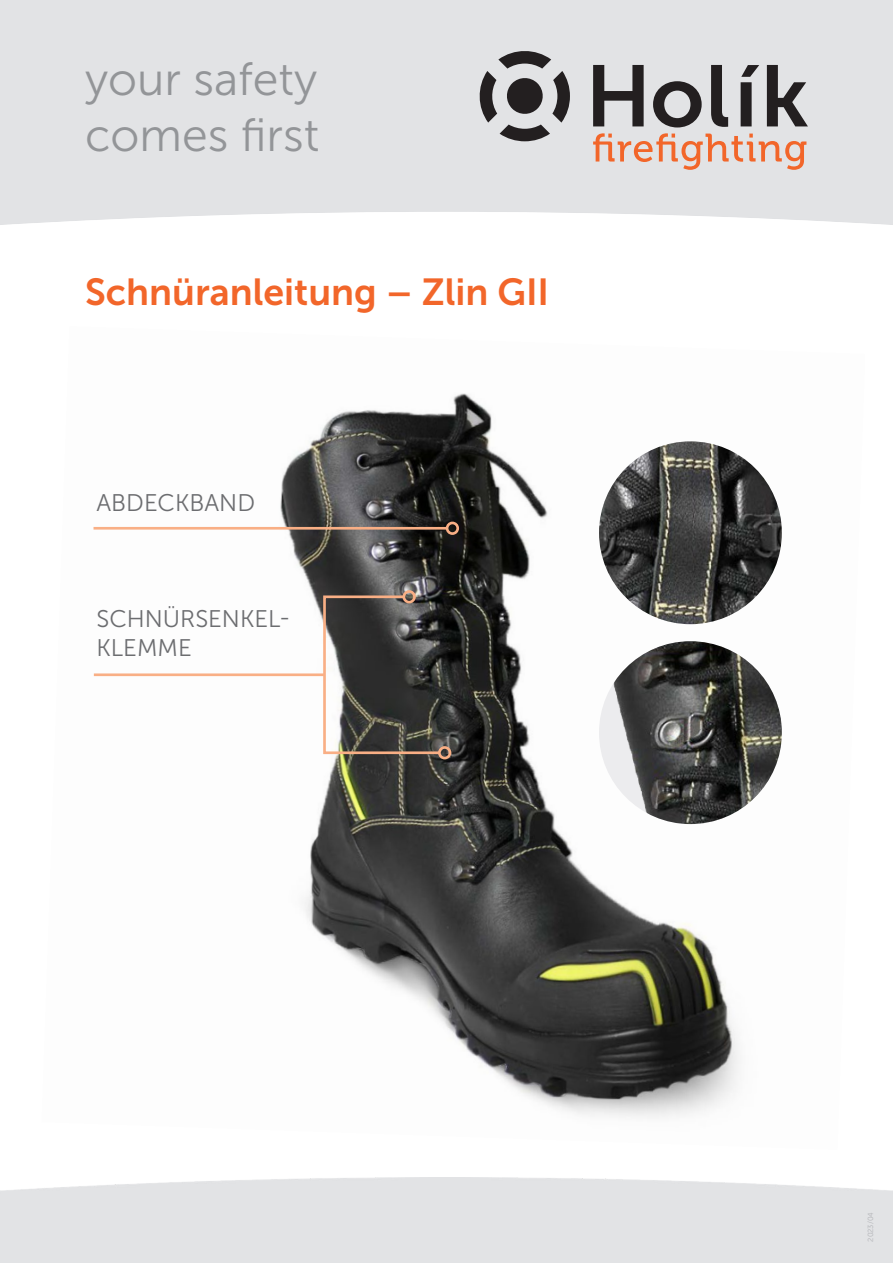
<style>
.page{position:relative;width:893px;height:1263px;background:#fff}
.page>*{position:absolute;margin:0;border:0;box-sizing:border-box;transform-origin:0 0}
.t1{font:46.5px/55.8px "Museo Sans 300";color:#939598}
.Nadpisek-Kancelar{font:37.5px "Museo Sans 700";color:#f2662a}
.Popisek-Kancelar{font:24px/28.8px "Museo Sans 300";color:#6c6d70}
.t2{font:7.5px "Museo Sans 300";color:#b2b3b7}
</style>
<div class="page">
<img style="left:93px;top:393px;width:689px;height:725px">
<img style="left:599px;top:441px;width:183px;height:183px;border-radius:91px">
<img style="left:599px;top:641px;width:183px;height:183px;border-radius:91px">
<hr style="left:94px;top:527px;width:353px;height:3px;background:#f9af85">
<div style="left:446px;top:522px;width:13px;height:13px;border:3px solid #f9af85;border-radius:50%"></div>
<svg style="left:322px;top:594px;width:120px;height:161px;background:#575450"></svg>
<div style="left:402px;top:590px;width:14px;height:13px;border:3px solid #f9af85;border-radius:50%"></div>
<div style="left:438px;top:746px;width:13px;height:13px;border:3px solid #f9af85;border-radius:50%"></div>
<hr style="left:94px;top:673px;width:230px;height:3px;background:#f9af85">
<svg style="left:593px;top:65px;width:51px;height:61px;background:#7d7b7d"></svg>
<svg style="left:653px;top:81px;width:49px;height:46px;background:#7b7a7b"></svg>
<svg style="left:711px;top:65px;width:17px;height:62px"></svg>
<svg style="left:741px;top:65px;width:18px;height:61px"></svg>
<svg style="left:767px;top:65px;width:41px;height:61px;background:#838284"></svg>
<svg style="left:480px;top:51px;width:90px;height:90px;background:#959495"></svg>
<svg style="left:593px;top:133px;width:213px;height:37px;background:#e6c2b4"></svg>
<h1 class="t1" style="left:85px;top:51px;width:236px">your safety comes first</h1>
<p class="Nadpisek-Kancelar" style="left:85px;top:271px;width:466px">Schnüranleitung – Zlin GII</p>
<p class="Popisek-Kancelar" style="left:96px;top:488px;width:160px">ABDECKBAND</p>
<p class="Popisek-Kancelar" style="left:96px;top:604px;width:196px">SCHNÜRSENKEL-<br>KLEMME</p>
<p class="t2" style="left:866px;top:1242px;width:31px;rotate:-90deg">2023/04</p>
</div>
